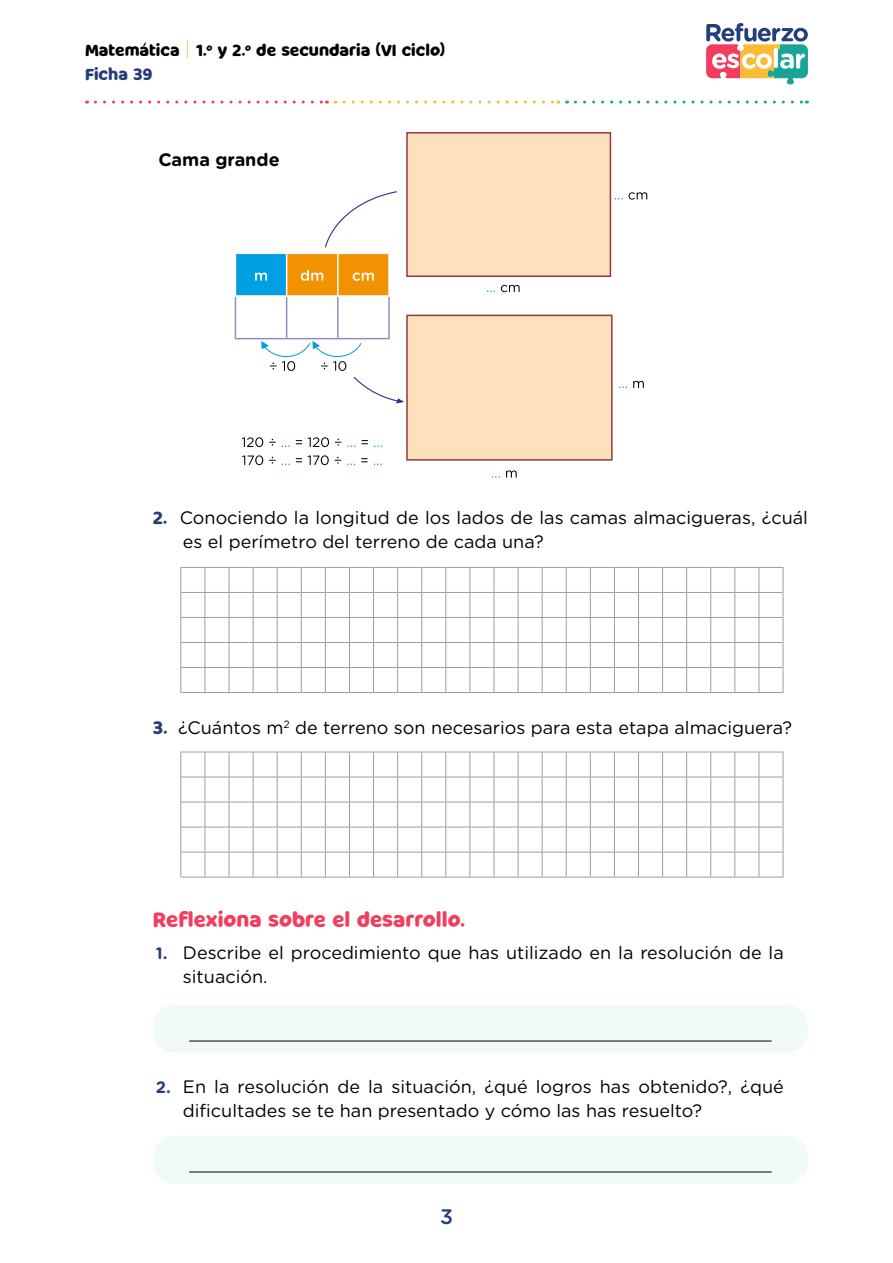
<style>
.page{position:relative;width:893px;height:1263px;background:#fff}
.page>*{position:absolute;margin:0;border:0;box-sizing:border-box;transform-origin:0 0}
.t1{font:21px "Milky Nice Clean";color:#f33d5e}
.t2{font:500 21px "Gotham Rounded";color:#253e7b}
.t3{font:18px/24px "Gotham Rounded";color:#000}
.t4{font:700 18px "Gotham Rounded";color:#000}
.t5{font:16.5px/23.4px "Milky Nice Clean";color:#000}
.s1{font-family:"Gotham Rounded";font-weight:300;font-size:19.5px;color:#fbbc33}
.s2{color:#253e7b}
.s3{font-family:"Milky Nice Clean";color:#253e7b}
.s4{font-weight:700;font-size:16.5px;color:#253e7b}
</style>
<div class="page">
<svg style="left:706px;top:23px;width:102px;height:62px"></svg>
<svg style="left:95px;top:101px;width:232px;height:3px"></svg>
<svg style="left:344px;top:101px;width:215px;height:3px"></svg>
<svg style="left:575px;top:101px;width:232px;height:3px"></svg>
<div style="left:407px;top:133px;width:203px;height:143px;background:#fee0bc"></div>
<div style="left:406px;top:132px;width:205px;height:145px;border:2px solid #95393c"></div>
<div style="left:407px;top:315px;width:205px;height:145px;background:#fee0bc"></div>
<div style="left:406px;top:315px;width:207px;height:146px;border:2px solid #95393c"></div>
<svg style="left:242px;top:437px;width:21px;height:10px"></svg>
<svg style="left:269px;top:439px;width:7px;height:7px"></svg>
<svg style="left:296px;top:440px;width:6px;height:4px"></svg>
<svg style="left:308px;top:437px;width:21px;height:10px"></svg>
<svg style="left:335px;top:439px;width:20px;height:8px"></svg>
<svg style="left:362px;top:440px;width:6px;height:4px"></svg>
<svg style="left:374px;top:445px;width:8px;height:2px"></svg>
<svg style="left:242px;top:455px;width:21px;height:10px"></svg>
<svg style="left:269px;top:457px;width:7px;height:7px"></svg>
<svg style="left:296px;top:458px;width:6px;height:4px"></svg>
<svg style="left:308px;top:455px;width:33px;height:10px"></svg>
<svg style="left:361px;top:458px;width:7px;height:4px"></svg>
<svg style="left:615px;top:192px;width:32px;height:8px"></svg>
<svg style="left:487px;top:290px;width:8px;height:2px"></svg>
<svg style="left:501px;top:285px;width:19px;height:7px"></svg>
<svg style="left:619px;top:386px;width:8px;height:2px"></svg>
<svg style="left:633px;top:381px;width:11px;height:7px"></svg>
<svg style="left:492px;top:476px;width:8px;height:2px"></svg>
<svg style="left:506px;top:470px;width:11px;height:8px"></svg>
<svg style="left:235px;top:191px;width:169px;height:212px"></svg>
<svg style="left:180px;top:567px;width:604px;height:126px"></svg>
<svg style="left:180px;top:752px;width:604px;height:126px"></svg>
<div style="left:153px;top:1005px;width:655px;height:48px;background:#f1faf9;border-radius:21px"></div>
<hr style="left:189px;top:1041px;width:583px;height:1px;background:#000">
<div style="left:153px;top:1136px;width:655px;height:48px;background:#f1faf9;border-radius:21px"></div>
<hr style="left:189px;top:1171px;width:583px;height:1px;background:#000">
<p class="t5" style="left:85px;top:39px;width:362px">Matemática <span class="s1">|</span> 1.<sup>o</sup> y 2.<sup>o</sup> de secundaria (VI ciclo)<br><span class="s2">Ficha 39</span></p>
<p class="t4" style="left:158px;top:146px;width:123px">Cama grande</p>
<p class="t3" style="left:183px;top:505px;width:626px;text-indent:-30px"><span class="s3">2.</span> Conociendo la longitud de los lados de las camas almacigueras, ¿cuál es el perímetro del terreno de cada una?</p>
<p class="t3" style="left:153px;top:714px;width:641px"><span class="s3">3.</span> ¿Cuántos m<sup>2</sup> de terreno son necesarios para esta etapa almaciguera?</p>
<p class="t1" style="left:153px;top:907px;width:313px">Reflexiona sobre el desarrollo.</p>
<p class="t3" style="left:183px;top:940px;width:602px;text-indent:-27px"><span class="s4">1.</span> Describe el procedimiento que has utilizado en la resolución de la situación.</p>
<p class="t3" style="left:183px;top:1074px;width:602px;text-indent:-27px"><span class="s4">2.</span> En la resolución de la situación, ¿qué logros has obtenido?, ¿qué dificultades se te han presentado y cómo las has resuelto?</p>
<p class="t2" style="left:440px;top:1202px;width:14px">3</p>
</div>
